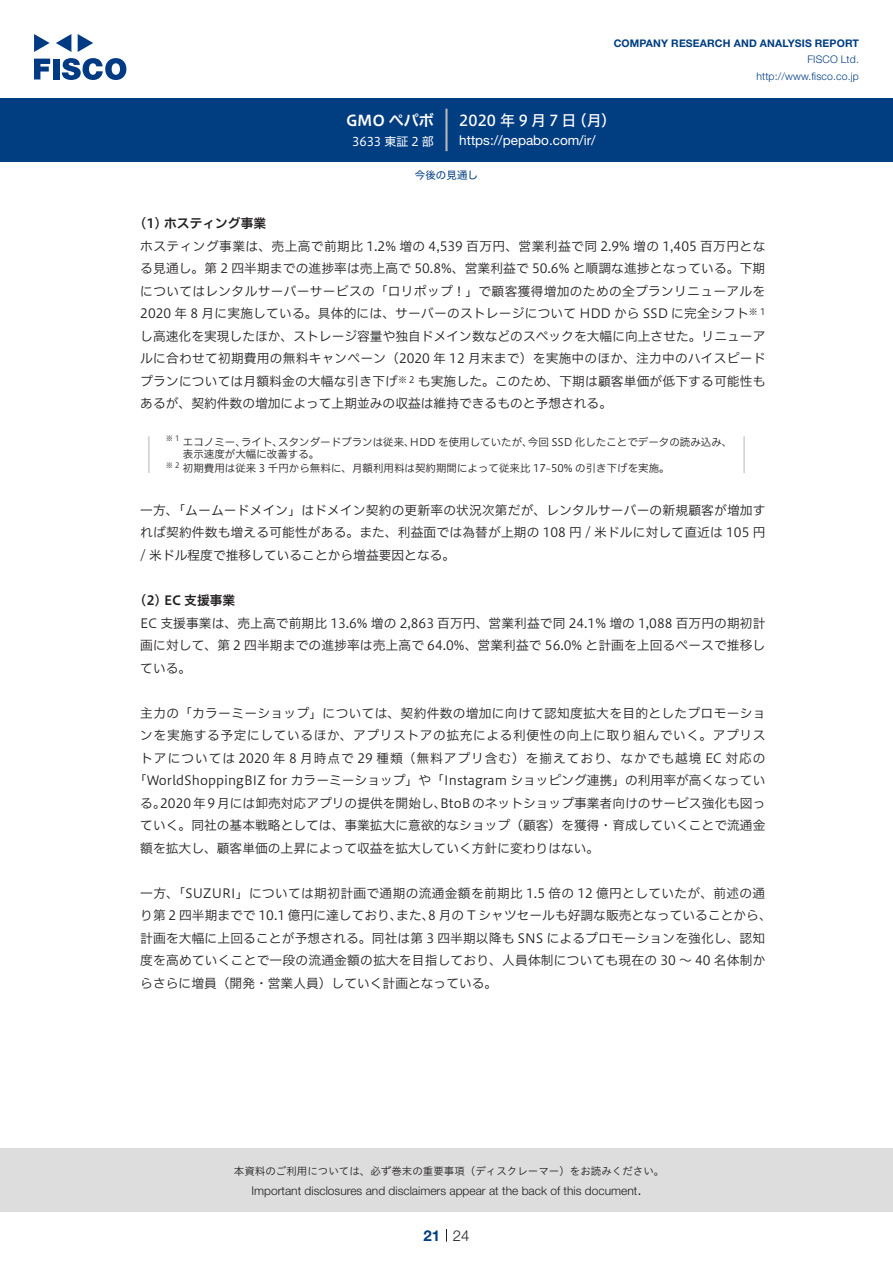
<style>
.page{position:relative;width:893px;height:1263px;background:#fff}
.page>*{position:absolute;margin:0;border:0;box-sizing:border-box;transform-origin:0 0}
.t1{font:15px "Hiragino UD Sans F Std N W5";letter-spacing:.205em;color:#fff}
.t2{font:15px "Hiragino UD Sans F Std N W6";color:#fff}
.t3{font:300 15px "Helvetica Neue LT Std";color:#231f20}
.t4{font:700 15px "Helvetica Neue LT Std";color:#003d81}
.t5{font:13.5px "Helvetica Neue LT Std";color:#fff}
.t6{font:12.75px/22.5px "Hiragino UD Sans F Std N W3";letter-spacing:.01em;color:#231f20}
.t7{font:12.75px "Hiragino UD Sans F Std N W6";color:#231f20}
.t8{font:300 12px "Helvetica Neue LT Std";color:#231f20}
.t9{font:12px "Hiragino UD Sans F Std N W4";color:#fff}
.t10{font:10.5px "Hiragino UD Sans F Std N W3";color:#231f20}
.t11{font:10.5px "Hiragino UD Sans Std W3";color:#231f20}
.t12{font:700 10.5px "Helvetica Neue LT Std";letter-spacing:.015em;color:#003d81}
.t13{font:300 10.5px/16.5px "Helvetica Neue LT Std";letter-spacing:.015em;color:#003d81;text-align:right}
.t14{font:10.5px "Hiragino UD Sans F Std N W4";color:#003d81}
.t15{font:8.85px "Hiragino UD Sans F Std N W3";color:#231f20}
.t16{font:7.35px "Hiragino UD Sans F Std N W3";color:#231f20}
</style>
<div class="page">
<div style="left:0;top:1148px;width:893px;height:64px;background:#ddd"></div>
<svg style="left:34px;top:59px;width:16px;height:20px"></svg>
<div style="left:53px;top:59px;width:6px;height:20px;background:#003a83"></div>
<svg style="left:62px;top:58px;width:64px;height:22px"></svg>
<svg style="left:34px;top:34px;width:16px;height:18px"></svg>
<svg style="left:78px;top:34px;width:15px;height:18px"></svg>
<svg style="left:56px;top:34px;width:15px;height:18px"></svg>
<div style="left:0;top:98px;width:893px;height:64px;background:#003d81"></div>
<hr style="left:445px;top:109px;width:3px;height:42px;background:#b5b5b6">
<svg style="left:446px;top:1229px;width:1px;height:13px"></svg>
<hr style="left:148px;top:436px;width:2px;height:37px;background:#d3d3d3">
<hr style="left:743px;top:436px;width:2px;height:37px;background:#d3d3d3">
<p class="t2" style="left:346px;top:109px;width:89px">GMO ペパボ</p>
<p class="t9" style="left:352px;top:132px;width:83px">3633 東証 2 部</p>
<p class="t12" style="left:614px;top:37px;width:247px">COMPANY RESEARCH AND ANALYSIS REPORT</p>
<p class="t13" style="left:756px;top:51px;width:104px">FISCO Ltd. http://www.fisco.co j p.</p>
<p class="t1" style="left:459px;top:109px;width:119px">2020年9月7日</p>
<p class="t1" style="left:572px;top:109px;width:46px">（月(</p>
<p class="t5" style="left:459px;top:132px;width:138px">https://pepabo.com /i r/</p>
<p class="t14" style="left:415px;top:167px;width:64px">今後の見通し</p>
<p class="t7" style="left:140px;top:214px;width:127px">1( ) ホスティング事業</p>
<p class="t6" style="left:140px;top:234px;width:627px;text-align:justify">ホスティング事業は、売上高で前期比 1.2% 増の 4,539 百万円、営業利益で同 2.9% 増の 1,405 百万円となる見通し。第 2 四半期までの進捗率は売上高で 50.8%、営業利益で 50.6% と順調な進捗となっている。下期についてはレンタルサーバーサービスの「ロリポップ！」で顧客獲得増加のための全プランリニューアルを</p>
<p class="t15" style="left:749px;top:305px;width:18px">※ 1</p>
<p class="t6" style="left:140px;top:301px;width:610px">2020 年 8 月に実施している。具体的には、サーバーのストレージについて HDD から SSD に完全シフト</p>
<p class="t6" style="left:140px;top:324px;width:627px">し高速化を実現したほか、ストレージ容量や独自ドメイン数などのスペックを大幅に向上させた。リニューア</p>
<p class="t6" style="left:140px;top:346px;width:627px">ルに合わせて初期費用の無料キャンペーン（2020 年 12 月末まで）を実施中のほか、注力中のハイスピード</p>
<p class="t6" style="left:418px;top:369px;width:349px">も実施した。このため、下期は顧客単価が低下する可能性も</p>
<p class="t6" style="left:140px;top:369px;width:473px">プランについては月額料金の大幅な引き下げ<br>あるが、契約件数の増加によって上期並みの収益は維持できるものと予想される。</p>
<p class="t10" style="left:528px;top:434px;width:206px">今回 SSD 化したことでデータの読み込み、</p>
<p class="t15" style="left:398px;top:373px;width:18px">※ 2</p>
<p class="t16" style="left:166px;top:433px;width:15px">※1</p>
<p class="t10" style="left:278px;top:434px;width:138px">スタンダードプランは従来、</p>
<p class="t10" style="left:410px;top:434px;width:124px">HDD を使用していたが、</p>
<p class="t10" style="left:241px;top:434px;width:43px">ライト、</p>
<p class="t10" style="left:183px;top:434px;width:65px">エコノミー、</p>
<p class="t10" style="left:183px;top:446px;width:138px">表示速度が大幅に改善する。</p>
<p class="t16" style="left:166px;top:459px;width:15px">※2</p>
<p class="t10" style="left:183px;top:460px;width:488px">初期費用は従来 3 千円から無料に、月額利用料は契約期間によって従来比 17~50% の引き下げを実施。</p>
<p class="t6" style="left:140px;top:498px;width:627px;text-align:justify">一方、「ムームードメイン」はドメイン契約の更新率の状況次第だが、レンタルサーバーの新規顧客が増加すれば契約件数も増える可能性がある。また、利益面では為替が上期の 108 円 / 米ドルに対して直近は 105 円/ 米ドル程度で推移していることから増益要因となる。</p>
<p class="t7" style="left:140px;top:590px;width:96px">2( ) EC 支援事業</p>
<p class="t6" style="left:140px;top:611px;width:627px;text-align:justify">EC 支援事業は、売上高で前期比 13.6% 増の 2,863 百万円、営業利益で同 24.1% 増の 1,088 百万円の期初計画に対して、第 2 四半期までの進捗率は売上高で 64.0%、営業利益で 56.0% と計画を上回るペースで推移している。</p>
<p class="t6" style="left:134px;top:701px;width:633px;text-align:right">主力の「カラーミーショップ」については、契約件数の増加に向けて認知度拡大を目的としたプロモーションを実施する予定にしているほか、アプリストアの拡充による利便性の向上に取り組んでいく。アプリストアについては 2020 年 8 月時点で 29 種類（無料アプリ含む）を揃えており、なかでも越境 EC 対応の「WorldShoppingBIZ for カラーミーショップ」や「Instagram ショッピング連携」の利用率が高くなっていBtoBのネットショップ事業者向けのサービス強化も図っ</p>
<p class="t6" style="left:160px;top:791px;width:288px">2020年 9 月には卸売対応アプリの提供を開始し、</p>
<p class="t6" style="left:140px;top:791px;width:627px">る。<br>ていく。同社の基本戦略としては、事業拡大に意欲的なショップ（顧客）を獲得・育成していくことで流通金額を拡大し、顧客単価の上昇によって収益を拡大していく方針に変わりはない。</p>
<p class="t6" style="left:396px;top:881px;width:377px;text-indent:-256px">一方、「SUZURI」については期初計画で通期の流通金額を前期比 1.5 倍の 12 億円としていたが、前述の通また 8、月の T シャツセールも好調な販売となっていることから、</p>
<p class="t6" style="left:140px;top:903px;width:627px">り第 2 四半期までで 10.1 億円に達しており、<br>計画を大幅に上回ることが予想される。同社は第 3 四半期以降も SNS によるプロモーションを強化し、認知度を高めていくことで一段の流通金額の拡大を目指しており、人員体制についても現在の 30 〜 40 名体制からさらに増員（開発・営業人員）していく計画となっている。</p>
<p class="t11" style="left:234px;top:1163px;width:432px">本資料のご利用については、必ず巻末の重要事項（ディスクレーマー）をお読みください。</p>
<p class="t3" style="left:637px;top:1180px;width:6px">.</p>
<p class="t8" style="left:251px;top:1183px;width:387px">Important disclosures and disclaimers appear at the back of this document</p>
<p class="t4" style="left:423px;top:1226px;width:18px">21</p>
<p class="t3" style="left:453px;top:1226px;width:18px">24</p>
</div>
